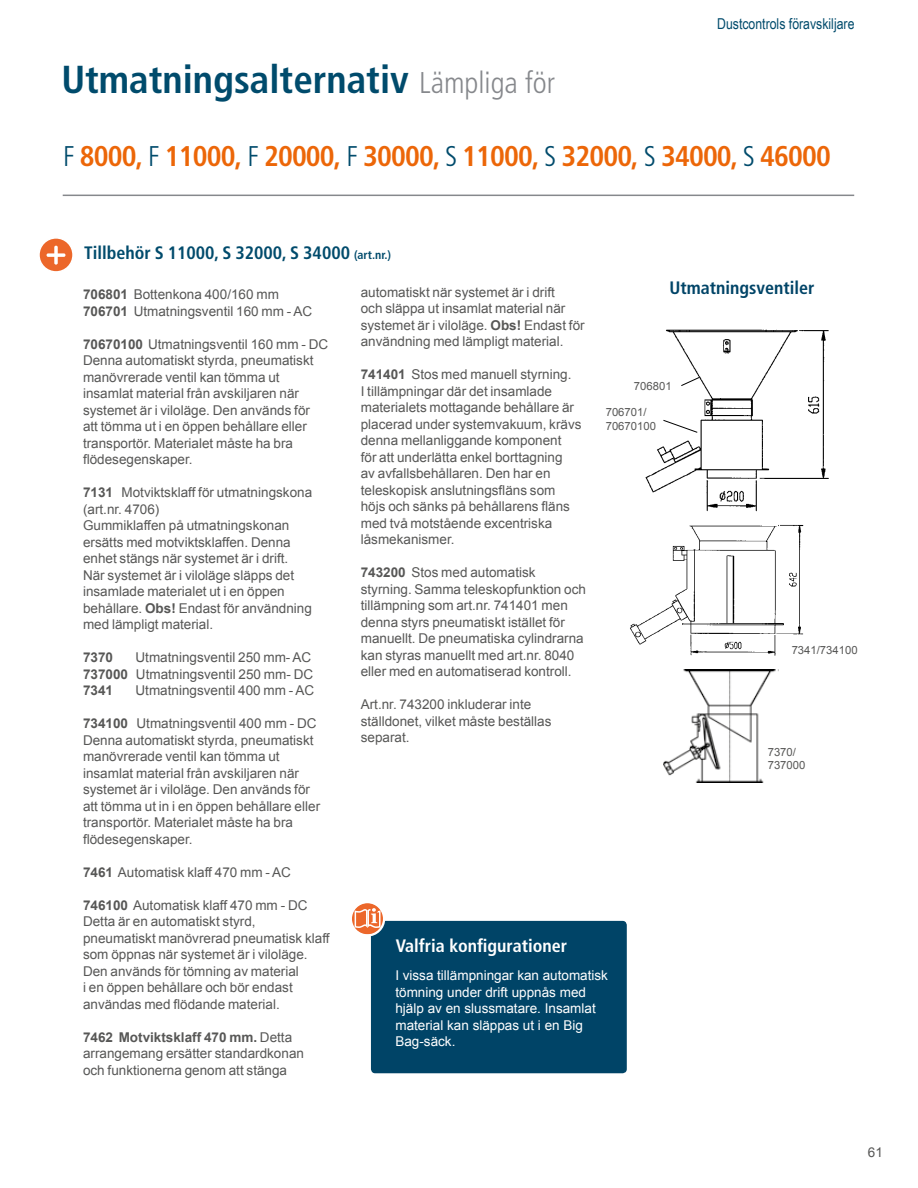
<style>
.page{position:relative;width:918px;height:1188px;background:#fff}
.page>*{position:absolute;margin:0;border:0;box-sizing:border-box;transform-origin:0 0}
.t1{font:700 condensed 39px "Frutiger LT Pro";color:#004b6c}
.t2{font:700 condensed 28.5px "Frutiger LT Pro";letter-spacing:-.03em;color:#ec6608}
.t3{font:700 condensed 18px "Frutiger LT Pro";color:#004b6c}
.t4{font:700 condensed 18px "Frutiger LT Pro";color:#fff}
.t5{font:700 condensed 18px "Frutiger LT Pro";color:#004467}
.t6{font:15px "Arial Narrow";color:#004b6c}
.t7{font:13.5px/16.5px "Arial";color:#575756}
.t8{font:13.5px/16.5px "Arial";color:#fff}
.t9{font:700 13.5px "Arial";color:#575756}
.t10{font:11.25px/13.5px "Arial";color:#575756}
.s1{font-weight:300;font-size:30px;color:#86888c}
.s2{font-weight:300;color:#004b6c}
.s3{font-size:12px}
.s4{font-weight:700}
</style>
<div class="page">
<img style="left:630px;top:525px;width:174px;height:131px">
<img style="left:645px;top:329px;width:184px;height:183px">
<svg style="left:680px;top:376px;width:20px;height:11px"></svg>
<svg style="left:663px;top:419px;width:35px;height:14px"></svg>
<img style="left:664px;top:669px;width:115px;height:114px">
<hr style="left:63px;top:195px;width:791px;height:1px;background:#86888c">
<div style="left:371px;top:921px;width:256px;height:152px;background:#004467;border-radius:4px"></div>
<svg style="left:353px;top:904px;width:30px;height:31px"></svg>
<div style="left:350px;top:901px;width:35px;height:36px;border:2px solid #fff;border-radius:50%"></div>
<div style="left:39px;top:238px;width:34px;height:34px;background:#ec672a;border-radius:50%"></div>
<svg style="left:46px;top:245px;width:20px;height:20px"></svg>
<div style="left:38px;top:237px;width:36px;height:36px;border:2px solid #fff;border-radius:50%"></div>
<h1 class="t1" style="left:61px;top:57px;width:495px">Utmatningsalternativ <span class="s1">Lämpliga för</span></h1>
<p class="t6" style="left:717px;top:13px;width:139px">Dustcontrols föravskiljare</p>
<h2 class="t2" style="left:63px;top:139px;width:769px"><span class="s2">F</span> 8000, <span class="s2">F</span> 11000, <span class="s2">F</span> 20000, <span class="s2">F</span> 30000, <span class="s2">S</span> 11000, <span class="s2">S</span> 32000, <span class="s2">S</span> 34000, <span class="s2">S</span> 46000</h2>
<h3 class="t3" style="left:84px;top:242px;width:309px">Tillbehör S 11000, S 32000, S 34000 <span class="s3">(art.nr.)</span></h3>
<p class="t7" style="left:83px;top:286px;width:231px"><span class="s4">706801</span> Bottenkona 400/160 mm<br><span class="s4">706701</span> Utmatningsventil 160 mm - AC</p>
<p class="t7" style="left:83px;top:336px;width:247px"><span class="s4">70670100</span> Utmatningsventil 160 mm - DC Denna automatiskt styrda, pneumatiskt manövrerade ventil kan tömma ut insamlat material från avskiljaren när systemet är i viloläge. Den används för att tömma ut i en öppen behållare eller transportör. Materialet måste ha bra flödesegenskaper.</p>
<p class="t7" style="left:83px;top:484px;width:231px"><span class="s4">7131</span> Motviktsklaff för utmatningskona (art.nr. 4706)<br>Gummiklaffen på utmatningskonan ersätts med motviktsklaffen. Denna enhet stängs när systemet är i drift.<br>När systemet är i viloläge släpps det insamlade materialet ut i en öppen behållare. <span class="s4">Obs!</span> Endast för användning med lämpligt material.</p>
<p class="t9" style="left:83px;top:648px;width:32px">7370</p>
<p class="t7" style="left:83px;top:649px;width:232px;text-indent:53px">Utmatningsventil 250 mm- AC<br><span class="s4">737000</span> Utmatningsventil 250 mm- DC<br><span class="s4">7341</span></p>
<p class="t7" style="left:136px;top:682px;width:180px">Utmatningsventil 400 mm - AC</p>
<p class="t7" style="left:83px;top:715px;width:239px"><span class="s4">734100</span> Utmatningsventil 400 mm - DC Denna automatiskt styrda, pneumatiskt manövrerade ventil kan tömma ut insamlat material från avskiljaren när systemet är i viloläge. Den används för att tömma ut in i en öppen behållare eller transportör. Materialet måste ha bra flödesegenskaper.</p>
<p class="t7" style="left:83px;top:864px;width:209px"><span class="s4">7461</span> Automatisk klaff 470 mm - AC</p>
<p class="t7" style="left:83px;top:897px;width:248px"><span class="s4">746100</span> Automatisk klaff 470 mm - DC Detta är en automatiskt styrd, pneumatiskt manövrerad pneumatisk klaff som öppnas när systemet är i viloläge.<br>Den används för tömning av material<br>i en öppen behållare och bör endast användas med flödande material.</p>
<p class="t7" style="left:83px;top:1029px;width:222px"><span class="s4">7462 Motviktsklaff 470 mm.</span> Detta arrangemang ersätter standardkonan och funktionerna genom att stänga</p>
<p class="t7" style="left:361px;top:284px;width:225px">automatiskt när systemet är i drift<br>och släppa ut insamlat material när systemet är i viloläge. <span class="s4">Obs!</span> Endast för användning med lämpligt material.</p>
<p class="t7" style="left:361px;top:367px;width:222px"><span class="s4">741401</span> Stos med manuell styrning.<br>I tillämpningar där det insamlade materialets mottagande behållare är placerad under systemvakuum, krävs denna mellanliggande komponent<br>för att underlätta enkel borttagning<br>av avfallsbehållaren. Den har en teleskopisk anslutningsfläns som höjs och sänks på behållarens fläns med två motstående excentriska låsmekanismer.</p>
<p class="t7" style="left:361px;top:565px;width:227px"><span class="s4">743200</span> Stos med automatisk styrning. Samma teleskopfunktion och tillämpning som art.nr. 741401 men denna styrs pneumatiskt istället för manuellt. De pneumatiska cylindrarna kan styras manuellt med art.nr. 8040 eller med en automatiserad kontroll.</p>
<p class="t7" style="left:361px;top:697px;width:192px">Art.nr. 743200 inkluderar inte ställdonet, vilket måste beställas separat.</p>
<h3 class="t5" style="left:669px;top:277px;width:147px">Utmatningsventiler</h3>
<p class="t10" style="left:634px;top:379px;width:39px">706801</p>
<p class="t10" style="left:606px;top:406px;width:52px">706701/<br>70670100</p>
<p class="t10" style="left:792px;top:644px;width:67px">7341/734100</p>
<p class="t10" style="left:768px;top:745px;width:39px">7370/<br>737000</p>
<h3 class="t4" style="left:396px;top:935px;width:173px">Valfria konfigurationer</h3>
<p class="t8" style="left:395px;top:968px;width:214px">I vissa tillämpningar kan automatisk tömning under drift uppnås med hjälp av en slussmatare. Insamlat material kan släppas ut i en Big<br>Bag-säck.</p>
<p class="t7" style="left:868px;top:1144px;width:17px">61</p>
</div>
